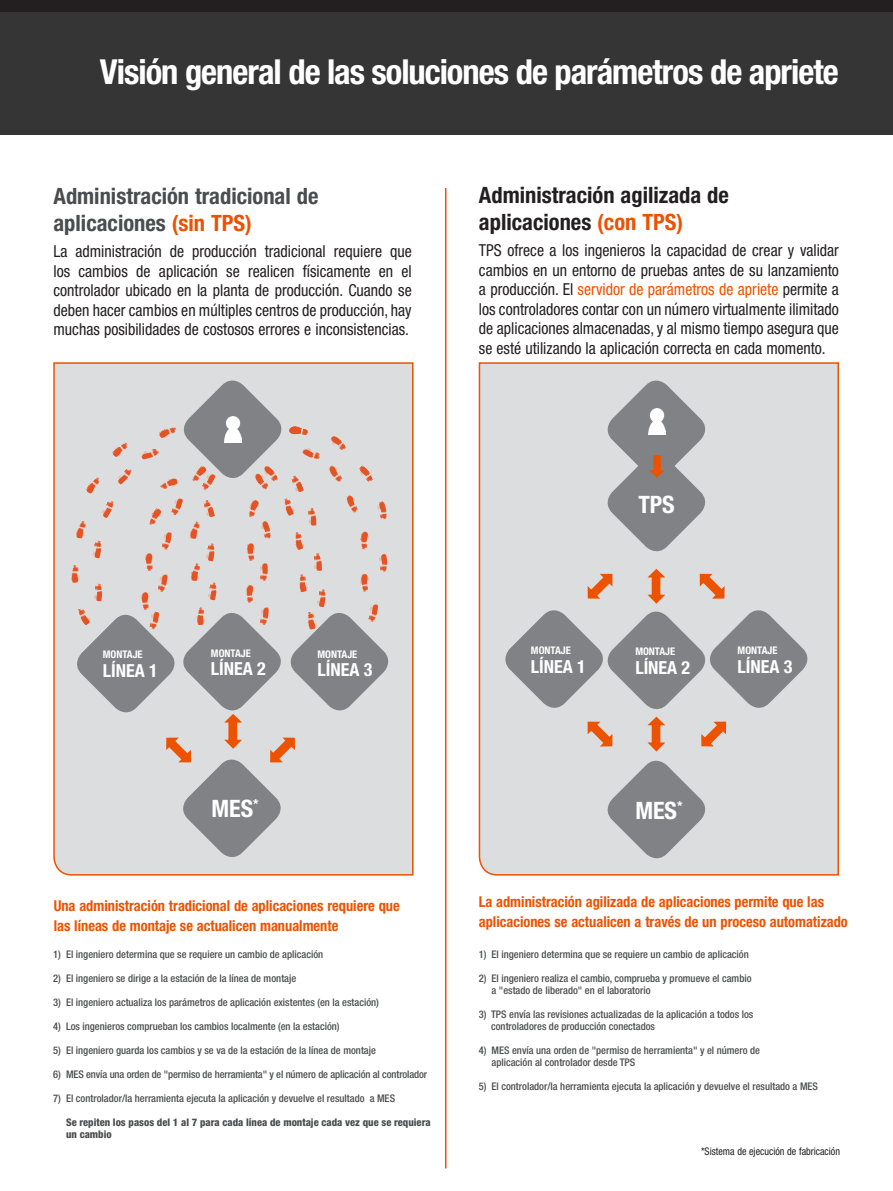
<style>
.page{position:relative;width:893px;height:1191px;background:#fff}
.page>*{position:absolute;margin:0;border:0;box-sizing:border-box;transform-origin:0 0}
.t1{font:700 condensed 34.5px "Helvetica Neue LT Pro";letter-spacing:-.03em;color:#fff}
.t2{font:700 condensed 24px "Helvetica Neue LT Pro";color:#fff}
.t3{font:700 condensed 22.5px/27px "Helvetica Neue LT Pro";color:#4b4c4d}
.t4{font:700 condensed 22.5px/27px "Helvetica Neue LT Pro";color:#231f20}
.t5{font:700 condensed 18px "Helvetica Neue LT Pro";color:#fff}
.t6{font:condensed 16.5px/19.5px "Helvetica Neue LT Pro";color:#231f20;text-align:justify;scale:.96 1}
.t7{font:700 condensed 15px/19.5px "Helvetica Neue LT Pro";color:#ed5200;scale:.96 1}
.t8{font:500 condensed 10.5px/12px "Helvetica Neue LT Pro";color:#4b4c4d}
.t9{font:800 condensed 10.5px/12px "Helvetica Neue LT Pro";color:#4b4c4d}
.t10{font:700 condensed 10.5px "Helvetica Neue LT Pro";color:#fff}
.t11{font:condensed 10.5px "Helvetica Neue LT Pro";color:#231f20;scale:.96 1}
.s1{color:#ed5200}
</style>
<div class="page">
<div style="left:53px;top:362px;width:361px;height:514px;background:#dcdddf"></div>
<div style="left:478px;top:362px;width:361px;height:514px;background:#dcdddf"></div>
<div style="left:0;top:5px;width:893px;height:130px;background:#363536"></div>
<div style="left:0;top:0;width:893px;height:11px;background:#231f20"></div>
<svg style="left:178px;top:374px;width:109px;height:110px;background:#aeafb2"></svg>
<svg style="left:602px;top:374px;width:109px;height:183px;background:#ababad"></svg>
<svg style="left:499px;top:569px;width:314px;height:295px;background:#c5c3c3"></svg>
<img style="left:648px;top:409px;width:17px;height:26px">
<img style="left:225px;top:416px;width:17px;height:26px">
<svg style="left:71px;top:607px;width:323px;height:256px;background:#c1c1c2"></svg>
<hr style="left:445px;top:188px;width:1px;height:980px;background:#ed5200">
<img style="left:158px;top:424px;width:19px;height:16px">
<img style="left:290px;top:426px;width:17px;height:8px">
<img style="left:112px;top:440px;width:17px;height:18px">
<img style="left:329px;top:435px;width:19px;height:16px">
<img style="left:86px;top:475px;width:15px;height:20px">
<img style="left:357px;top:465px;width:18px;height:18px">
<img style="left:76px;top:520px;width:10px;height:19px">
<img style="left:376px;top:501px;width:13px;height:19px">
<img style="left:70px;top:564px;width:10px;height:19px">
<img style="left:378px;top:554px;width:10px;height:18px">
<img style="left:75px;top:607px;width:17px;height:18px">
<img style="left:368px;top:603px;width:10px;height:19px">
<img style="left:149px;top:611px;width:10px;height:18px">
<img style="left:305px;top:611px;width:13px;height:19px">
<img style="left:157px;top:574px;width:11px;height:18px">
<img style="left:297px;top:573px;width:11px;height:19px">
<img style="left:161px;top:531px;width:11px;height:19px">
<img style="left:292px;top:531px;width:13px;height:19px">
<img style="left:170px;top:497px;width:13px;height:19px">
<img style="left:281px;top:497px;width:15px;height:19px">
<img style="left:190px;top:521px;width:10px;height:18px">
<img style="left:259px;top:520px;width:14px;height:19px">
<img style="left:201px;top:472px;width:15px;height:19px">
<img style="left:254px;top:472px;width:15px;height:19px">
<img style="left:191px;top:563px;width:9px;height:18px">
<img style="left:260px;top:563px;width:8px;height:18px">
<img style="left:196px;top:607px;width:9px;height:18px">
<img style="left:260px;top:607px;width:9px;height:18px">
<img style="left:141px;top:448px;width:18px;height:12px">
<img style="left:302px;top:446px;width:19px;height:15px">
<img style="left:115px;top:467px;width:18px;height:18px">
<img style="left:328px;top:464px;width:15px;height:19px">
<img style="left:100px;top:499px;width:16px;height:19px">
<img style="left:346px;top:494px;width:12px;height:19px">
<img style="left:92px;top:540px;width:11px;height:18px">
<img style="left:359px;top:531px;width:11px;height:19px">
<img style="left:94px;top:583px;width:9px;height:18px">
<img style="left:360px;top:573px;width:9px;height:19px">
<img style="left:140px;top:592px;width:10px;height:18px">
<img style="left:316px;top:588px;width:11px;height:19px">
<img style="left:144px;top:553px;width:10px;height:18px">
<img style="left:314px;top:553px;width:8px;height:18px">
<img style="left:146px;top:507px;width:17px;height:19px">
<img style="left:308px;top:508px;width:8px;height:18px">
<img style="left:159px;top:478px;width:19px;height:12px">
<img style="left:290px;top:474px;width:14px;height:19px">
<img style="left:190px;top:465px;width:18px;height:17px">
<img style="left:262px;top:465px;width:18px;height:17px">
<img style="left:203px;top:499px;width:12px;height:19px">
<img style="left:246px;top:499px;width:15px;height:19px">
<img style="left:205px;top:543px;width:11px;height:18px">
<img style="left:246px;top:543px;width:9px;height:18px">
<img style="left:207px;top:582px;width:11px;height:18px">
<img style="left:244px;top:584px;width:11px;height:19px">
<h1 class="t1" style="left:100px;top:51px;width:741px">Visión general de las soluciones de parámetros de apriete</h1>
<h3 class="t3" style="left:53px;top:183px;width:266px">Administración tradicional de aplicaciones <span class="s1">(sin TPS)</span></h3>
<h3 class="t4" style="left:479px;top:181px;width:251px">Administración agilizada de aplicaciones <span class="s1">(con TPS)</span></h3>
<p class="t6" style="left:53px;top:242px;width:375px">La administración de producción tradicional requiere que los cambios de aplicación se realicen físicamente en el controlador ubicado en la planta de producción. Cuando se deben hacer cambios en múltiples centros de producción, hay muchas posibilidades de costosos errores e inconsistencias.</p>
<p class="t6" style="left:479px;top:240px;width:377px">TPS ofrece a los ingenieros la capacidad de crear y validar cambios en un entorno de pruebas antes de su lanzamiento a producción. El <span class="s1">servidor de parámetros de apriete</span> permite a los controladores contar con un número virtualmente ilimitado de aplicaciones almacenadas, y al mismo tiempo asegura que se esté utilizando la aplicación correcta en cada momento.</p>
<h2 class="t2" style="left:638px;top:490px;width:38px">TPS</h2>
<p class="t10" style="left:103px;top:648px;width:41px">MONTAJE</p>
<p class="t10" style="left:211px;top:647px;width:41px">MONTAJE</p>
<p class="t10" style="left:317px;top:647px;width:41px">MONTAJE</p>
<p class="t10" style="left:531px;top:644px;width:41px">MONTAJE</p>
<p class="t10" style="left:635px;top:645px;width:41px">MONTAJE</p>
<p class="t10" style="left:738px;top:644px;width:41px">MONTAJE</p>
<h3 class="t5" style="left:103px;top:659px;width:56px">LÍNEA 1</h3>
<h3 class="t5" style="left:211px;top:658px;width:56px">LÍNEA 2</h3>
<h3 class="t5" style="left:317px;top:659px;width:56px">LÍNEA 3</h3>
<h3 class="t5" style="left:531px;top:655px;width:56px">LÍNEA 1</h3>
<h3 class="t5" style="left:635px;top:656px;width:56px">LÍNEA 2</h3>
<h3 class="t5" style="left:738px;top:655px;width:56px">LÍNEA 3</h3>
<h2 class="t2" style="left:211px;top:794px;width:49px">MES<sup>*</sup></h2>
<h2 class="t2" style="left:635px;top:795px;width:49px">MES<sup>*</sup></h2>
<h3 class="t7" style="left:54px;top:896px;width:362px">Una administración tradicional de aplicaciones requiere que las líneas de montaje se actualicen manualmente</h3>
<h3 class="t7" style="left:479px;top:892px;width:386px">La administración agilizada de aplicaciones permite que las aplicaciones se actualicen a través de un proceso automatizado</h3>
<p class="t8" style="left:53px;top:947px;width:272px">1) El ingeniero determina que se requiere un cambio de aplicación</p>
<p class="t8" style="left:53px;top:971px;width:245px">2) El ingeniero se dirige a la estación de la línea de montaje</p>
<p class="t8" style="left:53px;top:995px;width:327px">3) El ingeniero actualiza los parámetros de aplicación existentes (en la estación)</p>
<p class="t8" style="left:53px;top:1019px;width:288px">4) Los ingenieros comprueban los cambios localmente (en la estación)</p>
<p class="t8" style="left:53px;top:1043px;width:324px">5) El ingeniero guarda los cambios y se va de la estación de la línea de montaje</p>
<p class="t8" style="left:53px;top:1067px;width:376px">6) MES envía una orden de "permiso de herramienta" y el número de aplicación al controlador</p>
<p class="t8" style="left:53px;top:1091px;width:343px">7) El controlador/la herramienta ejecuta la aplicación y devuelve el resultado a MES</p>
<p class="t9" style="left:66px;top:1115px;width:366px">Se repiten los pasos del 1 al 7 para cada línea de montaje cada vez que se requiera un cambio</p>
<p class="t8" style="left:479px;top:947px;width:272px">1) El ingeniero determina que se requiere un cambio de aplicación</p>
<p class="t8" style="left:491px;top:971px;width:262px;text-indent:-13px">2) El ingeniero realiza el cambio, comprueba y promueve el cambio a "estado de liberado" en el laboratorio</p>
<p class="t8" style="left:491px;top:1007px;width:264px;text-indent:-12px">3) TPS envía las revisiones actualizadas de la aplicación a todos los controladores de producción conectados</p>
<p class="t8" style="left:491px;top:1043px;width:270px;text-indent:-13px">4) MES envía una orden de "permiso de herramienta" y el número de aplicación al controlador desde TPS</p>
<p class="t8" style="left:479px;top:1079px;width:341px">5) El controlador/la herramienta ejecuta la aplicación y devuelve el resultado a MES</p>
<p class="t11" style="left:701px;top:1145px;width:146px">*Sistema de ejecución de fabricación</p>
</div>
